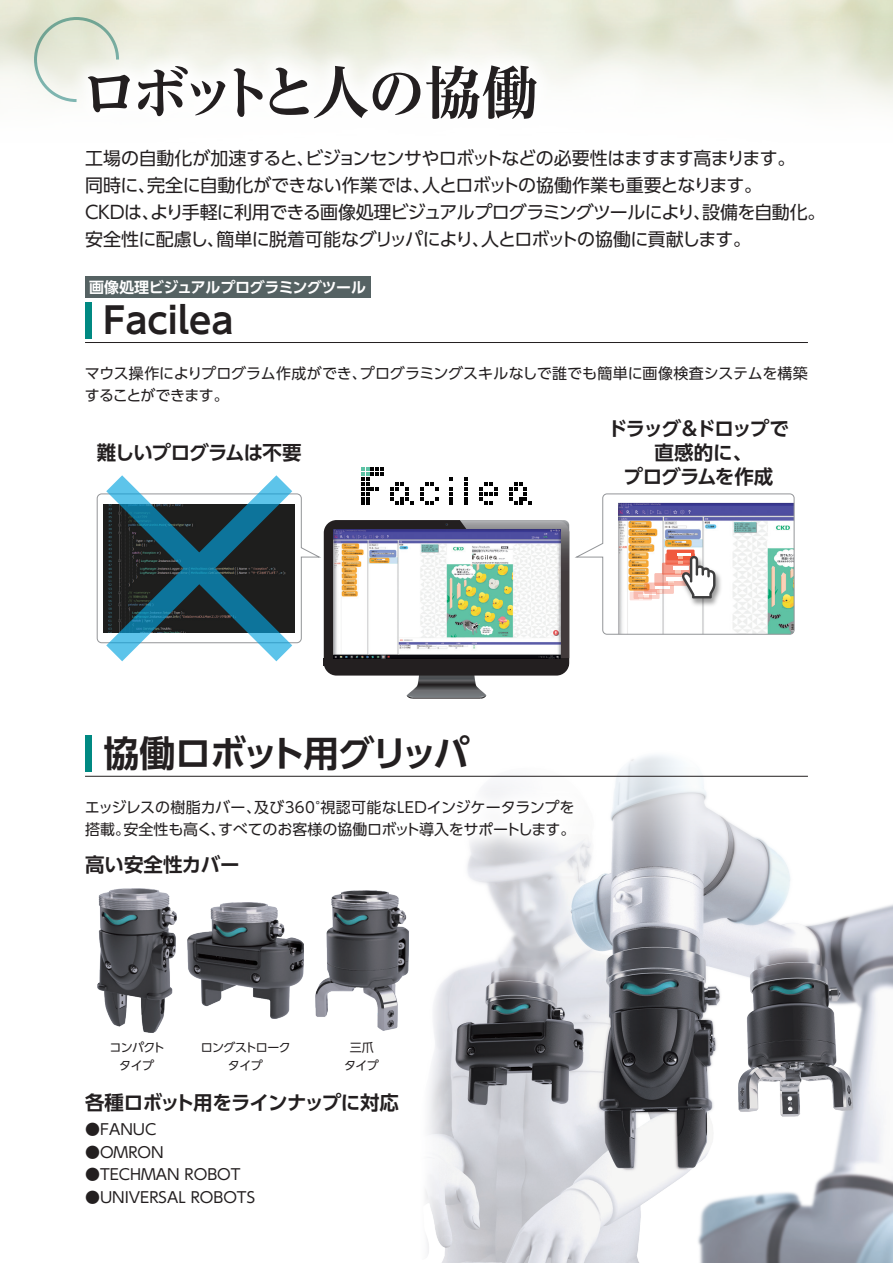
<style>
.page{position:relative;width:893px;height:1263px;background:#fff}
.page>*{position:absolute;margin:0;border:0;box-sizing:border-box;transform-origin:0 0}
.t1{font:700 expanded 57px "Reim Pro";letter-spacing:-.095em;color:#231f20}
.t2{font:700 36px "UD Shin Go Pro De";letter-spacing:-.07em;color:#231f20}
.t3{font:700 36px "UD Shin Go Pro De";letter-spacing:-.01em;color:#231f20}
.t4{font:700 19.5px/24.3px "UD Shin Go Pro De";letter-spacing:-.04em;color:#231f20;text-align:center}
.t5{font:700 19.5px "UD Shin Go Pro De";color:#231f20}
.t6{font:18px/27px "UD Shin Go Pro";letter-spacing:-.035em;color:#231f20}
.t7{font:15px/22.5px "UD Shin Go Pro";color:#231f20}
.t8{font:700 15px "UD Shin Go Pro De";letter-spacing:-.025em;color:#fff}
.t9{font:12px/18px "UD Shin Go Pro";letter-spacing:-.055em;color:#231f20;text-align:center}
</style>
<div class="page">
<img style="left:420px;top:755px;width:473px;height:508px">
<svg style="left:69px;top:46px;width:487px;height:69px"></svg>
<hr style="left:85px;top:342px;width:723px;height:1px;background:#231f20">
<div style="left:85px;top:302px;width:6px;height:36px;background:#008982"></div>
<hr style="left:85px;top:776px;width:723px;height:1px;background:#231f20">
<div style="left:85px;top:736px;width:6px;height:36px;background:#008982"></div>
<div style="left:66px;top:780px;width:527px;height:77px;background:#fff"></div>
<div style="left:85px;top:276px;width:285px;height:22px;background:#556263"></div>
<img style="left:315px;top:890px;width:93px;height:140px">
<img style="left:187px;top:902px;width:117px;height:117px">
<img style="left:98px;top:889px;width:78px;height:143px">
<svg style="left:33px;top:16px;width:88px;height:88px"></svg>
<svg style="left:406px;top:675px;width:81px;height:24px"></svg>
<div style="left:324px;top:520px;width:245px;height:155px;background:#231f20;border-radius:13px"></div>
<img style="left:333px;top:529px;width:127px;height:129px">
<svg style="left:361px;top:467px;width:23px;height:38px"></svg>
<svg style="left:390px;top:482px;width:24px;height:23px"></svg>
<svg style="left:420px;top:482px;width:18px;height:23px"></svg>
<svg style="left:450px;top:487px;width:3px;height:18px"></svg>
<svg style="left:450px;top:477px;width:3px;height:4px"></svg>
<svg style="left:460px;top:477px;width:335px;height:181px"></svg>
<svg style="left:96px;top:475px;width:224px;height:186px"></svg>
<h1 class="t1" style="left:81px;top:46px;width:459px">ロボットと人の協働</h1>
<p class="t6" style="left:85px;top:144px;width:742px">工場の自動化が加速すると、ビジョンセンサやロボットなどの必要性はますます高まります。<br>同時に、完全に自動化ができない作業では、人とロボットの協働作業も重要となります。<br>CKDは、より手軽に利用できる画像処理ビジュアルプログラミングツールにより、設備を自動化。安全性に配慮し、簡単に脱着可能なグリッパにより、人とロボットの協働に貢献します。</p>
<p class="t8" style="left:89px;top:275px;width:278px">画像処理ビジュアルプログラミングツール</p>
<h2 class="t3" style="left:103px;top:291px;width:132px">Facilea</h2>
<p class="t7" style="left:85px;top:361px;width:725px">マウス操作によりプログラム作成ができ、プログラミングスキルなしで誰でも簡単に画像検査システムを構築することができます。</p>
<h3 class="t4" style="left:97px;top:440px;width:207px">難しいプログラムは不要</h3>
<h3 class="t4" style="left:608px;top:415px;width:183px">ドラッグ＆ドロップで直感的に、<br>プログラムを作成</h3>
<h2 class="t2" style="left:103px;top:724px;width:368px">協働ロボット用グリッパ</h2>
<p class="t7" style="left:85px;top:795px;width:492px">エッジレスの樹脂カバー、及び360°視認可能なLEDインジケータランプを搭載。安全性も高く、すべてのお客様の協働ロボット導入をサポートします。</p>
<h3 class="t5" style="left:85px;top:849px;width:156px">高い安全性カバー</h3>
<p class="t9" style="left:109px;top:1038px;width:57px">コンパクトタイプ</p>
<p class="t9" style="left:201px;top:1038px;width:92px">ロングストロークタイプ</p>
<p class="t9" style="left:344px;top:1038px;width:36px">三爪タイプ</p>
<h3 class="t4" style="left:85px;top:1090px;width:315px">各種ロボット用をラインナップに対応</h3>
<p class="t7" style="left:85px;top:1118px;width:73px">●FANUC</p>
<p class="t7" style="left:85px;top:1140px;width:80px">●OMRON</p>
<p class="t7" style="left:85px;top:1163px;width:157px">●TECHMAN ROBOT</p>
<p class="t7" style="left:85px;top:1185px;width:172px">●UNIVERSAL ROBOTS</p>
</div>
